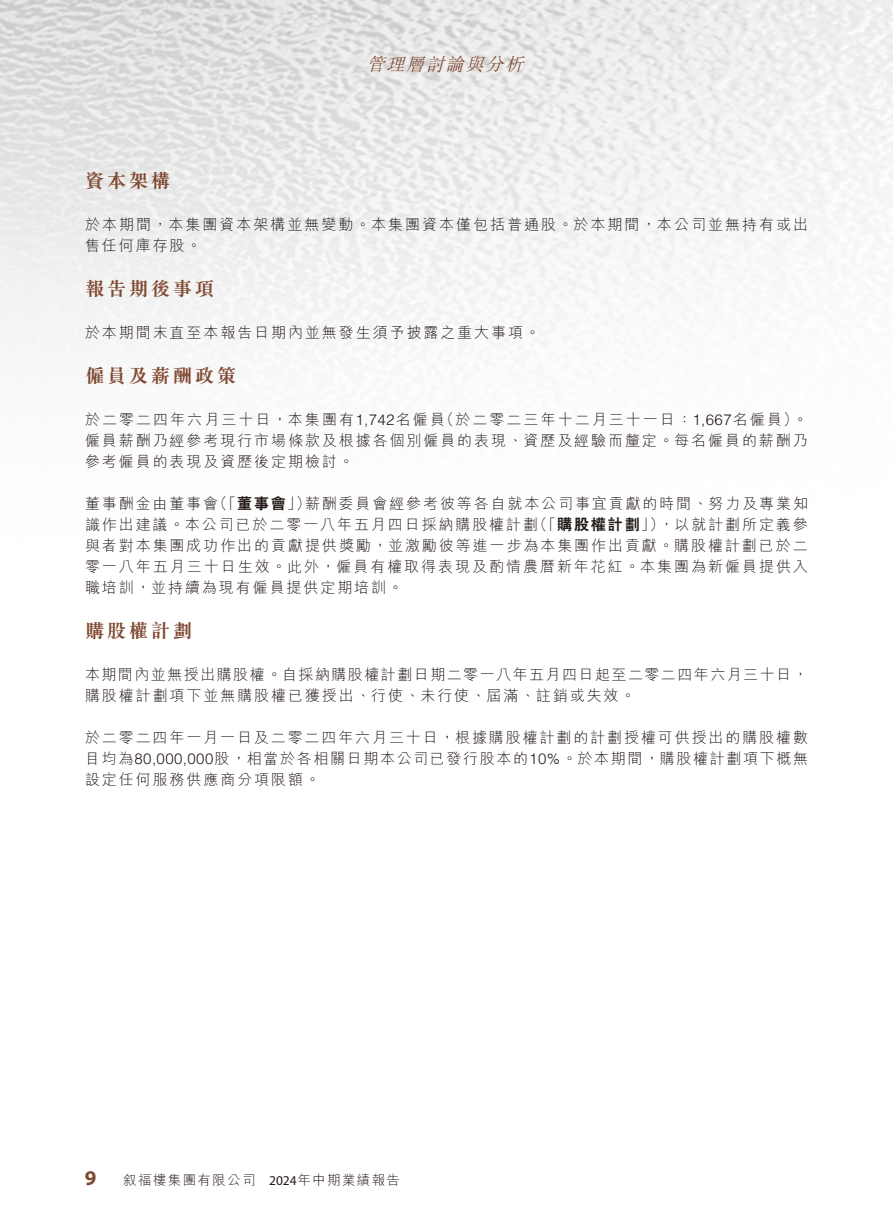
<style>
.page{position:relative;width:893px;height:1212px;background:#fff}
.page>*{position:absolute;margin:0;border:0;box-sizing:border-box;transform-origin:0 0}
.t1{font:700 21px "Myriad Pro";color:#804931}
.t2{font:700 19.5px "M Sung HK";letter-spacing:.125em;color:#804931}
.t3{font:italic 300 18px "M Sung HK";color:#804931}
.t4{font:300 15px/21px "M Hei HK";letter-spacing:.13em;color:#231916;text-align:justify}
.t5{font:300 15px/21px "M Hei HK";letter-spacing:.1em;color:#231916}
.t6{font:300 13.5px "M Hei HK";letter-spacing:.1em;color:#231916}
.s1{font-family:"Helvetica LT Std"}
.s2{font-family:"C Hei 2 HK";font-weight:800}
.s3{font-family:"Myriad Pro";font-weight:400}
</style>
<div class="page">
<img style="left:0;top:0;width:893px;height:362px">
<p class="t3" style="left:366px;top:52px;width:164px">管理層討論與分析</p>
<h2 class="t2" style="left:85px;top:171px;width:87px">資本架構</h2>
<p class="t4" style="left:85px;top:213px;width:724px">於本期間，本集團資本架構並無變動。本集團資本僅包括普通股。於本期間，本公司並無持有或出售任何庫存股。</p>
<h2 class="t2" style="left:85px;top:279px;width:131px">報告期後事項</h2>
<p class="t4" style="left:85px;top:321px;width:456px">於本期間末直至本報告日期內並無發生須予披露之重大事項。</p>
<h2 class="t2" style="left:85px;top:366px;width:153px">僱員及薪酬政策</h2>
<p class="t4" style="left:85px;top:408px;width:724px">於二零二四年六月三十日，本集團有<span class="s1">1,742</span>名僱員（於二零二三年十二月三十一日：<span class="s1">1,667</span>名僱員）。僱員薪酬乃經參考現行市場條款及根據各個別僱員的表現、資歷及經驗而釐定。每名僱員的薪酬乃參考僱員的表現及資歷後定期檢討。</p>
<p class="t4" style="left:85px;top:492px;width:724px">董事酬金由董事會（「<span class="s2">董事會</span>」）薪酬委員會經參考彼等各自就本公司事宜貢獻的時間、努力及專業知識作出建議。本公司已於二零一八年五月四日採納購股權計劃（「<span class="s2">購股權計劃</span>」），以就計劃所定義參與者對本集團成功作出的貢獻提供獎勵，並激勵彼等進一步為本集團作出貢獻。購股權計劃已於二零一八年五月三十日生效。此外，僱員有權取得表現及酌情農曆新年花紅。本集團為新僱員提供入職培訓，並持續為現有僱員提供定期培訓。</p>
<h2 class="t2" style="left:85px;top:621px;width:109px">購股權計劃</h2>
<p class="t5" style="left:85px;top:663px;width:725px">本期間內並無授出購股權。自採納購股權計劃日期二零一八年五月四日起至二零二四年六月三十日，購股權計劃項下並無購股權已獲授出、行使、未行使、屆滿、註銷或失效。</p>
<p class="t4" style="left:85px;top:726px;width:724px">於二零二四年一月一日及二零二四年六月三十日，根據購股權計劃的計劃授權可供授出的購股權數目均為<span class="s1">80,000,000</span>股，相當於各相關日期本公司已發行股本的<span class="s1">10%</span>。於本期間，購股權計劃項下概無設定任何服務供應商分項限額。</p>
<h1 class="t1" style="left:85px;top:1164px;width:13px">9</h1>
<p class="t6" style="left:123px;top:1173px;width:278px">叙福樓集團有限公司 <span class="s3">2024</span>年中期業績報告</p>
</div>
